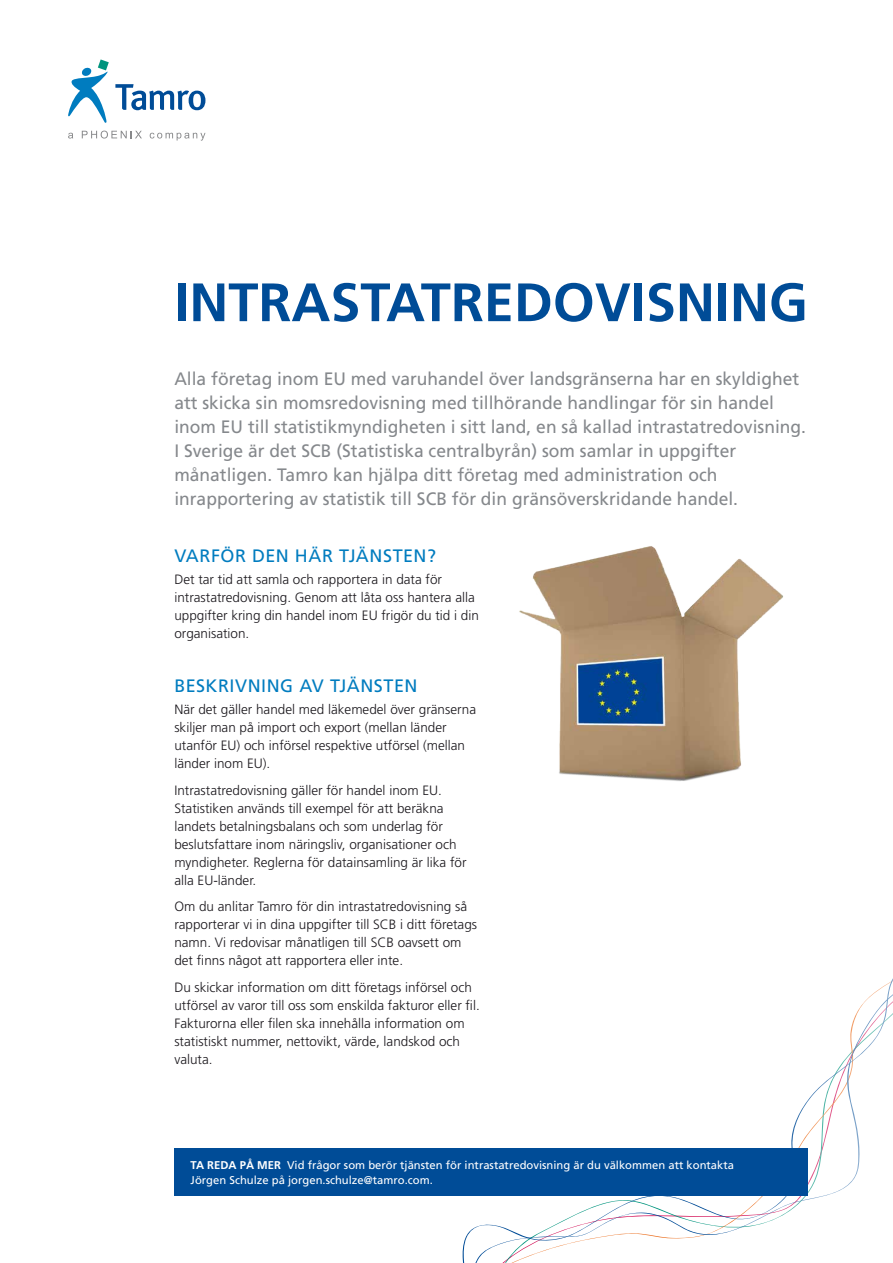
<style>
.page{position:relative;width:893px;height:1263px;background:#fff}
.page>*{position:absolute;margin:0;border:0;box-sizing:border-box;transform-origin:0 0}
.t1{font:700 54px "Frutiger";color:#004c97}
.t2{font:18px/24px "Frutiger";color:#85888c}
.t3{font:18px "Frutiger";letter-spacing:.03em;color:#007cbf}
.t4{font:300 13.5px/18px "Frutiger";color:#1a171c}
.t5{font:11.25px/15px "Frutiger";color:#fff}
.s1{font-weight:700}
</style>
<div class="page">
<svg style="left:462px;top:978px;width:431px;height:285px"></svg>
<svg style="left:68px;top:59px;width:41px;height:64px"></svg>
<svg style="left:115px;top:84px;width:90px;height:26px"></svg>
<svg style="left:68px;top:133px;width:5px;height:6px"></svg>
<svg style="left:82px;top:131px;width:60px;height:8px"></svg>
<svg style="left:150px;top:133px;width:55px;height:8px"></svg>
<div style="left:174px;top:1148px;width:634px;height:47px;background:#004c97"></div>
<img style="left:519px;top:546px;width:264px;height:235px">
<h1 class="t1" style="left:174px;top:271px;width:635px">INTRASTATREDOVISNING</h1>
<p class="t2" style="left:174px;top:366px;width:633px">Alla företag inom EU med varuhandel över landsgränserna har en skyldighet att skicka sin momsredovisning med tillhörande handlingar för sin handel inom EU till statistikmyndigheten i sitt land, en så kallad intrastatredovisning.<br>I Sverige är det SCB (Statistiska centralbyrån) som samlar in uppgifter månatligen. Tamro kan hjälpa ditt företag med administration och inrapportering av statistik till SCB för din gränsöverskridande handel.</p>
<h2 class="t3" style="left:174px;top:545px;width:263px">VARFÖR DEN HÄR TJÄNSTEN?</h2>
<p class="t4" style="left:174px;top:571px;width:306px">Det tar tid att samla och rapportera in data för intrastatredovisning. Genom att låta oss hantera alla uppgifter kring din handel inom EU frigör du tid i din organisation.</p>
<h2 class="t3" style="left:174px;top:675px;width:245px">BESKRIVNING AV TJÄNSTEN</h2>
<p class="t4" style="left:174px;top:701px;width:303px">När det gäller handel med läkemedel över gränserna skiljer man på import och export (mellan länder utanför EU) och införsel respektive utförsel (mellan länder inom EU).</p>
<p class="t4" style="left:174px;top:781px;width:294px">Intrastatredovisning gäller för handel inom EU.<br>Statistiken används till exempel för att beräkna landets betalningsbalans och som underlag för beslutsfattare inom näringsliv, organisationer och myndigheter. Reglerna för datainsamling är lika för alla EU-länder.</p>
<p class="t4" style="left:174px;top:898px;width:304px">Om du anlitar Tamro för din intrastatredovisning så rapporterar vi in dina uppgifter till SCB i ditt företags namn. Vi redovisar månatligen till SCB oavsett om det finns något att rapportera eller inte.</p>
<p class="t4" style="left:174px;top:978px;width:307px">Du skickar information om ditt företags införsel och utförsel av varor till oss som enskilda fakturor eller fil.<br>Fakturorna eller filen ska innehålla information om statistiskt nummer, nettovikt, värde, landskod och valuta.</p>
<p class="t5" style="left:191px;top:1157px;width:545px"><span class="s1">TA REDA PÅ MER</span> Vid frågor som berör tjänsten för intrastatredovisning är du välkommen att kontakta<br>Jörgen Schulze på jorgen.schulze@tamro.com.</p>
</div>
